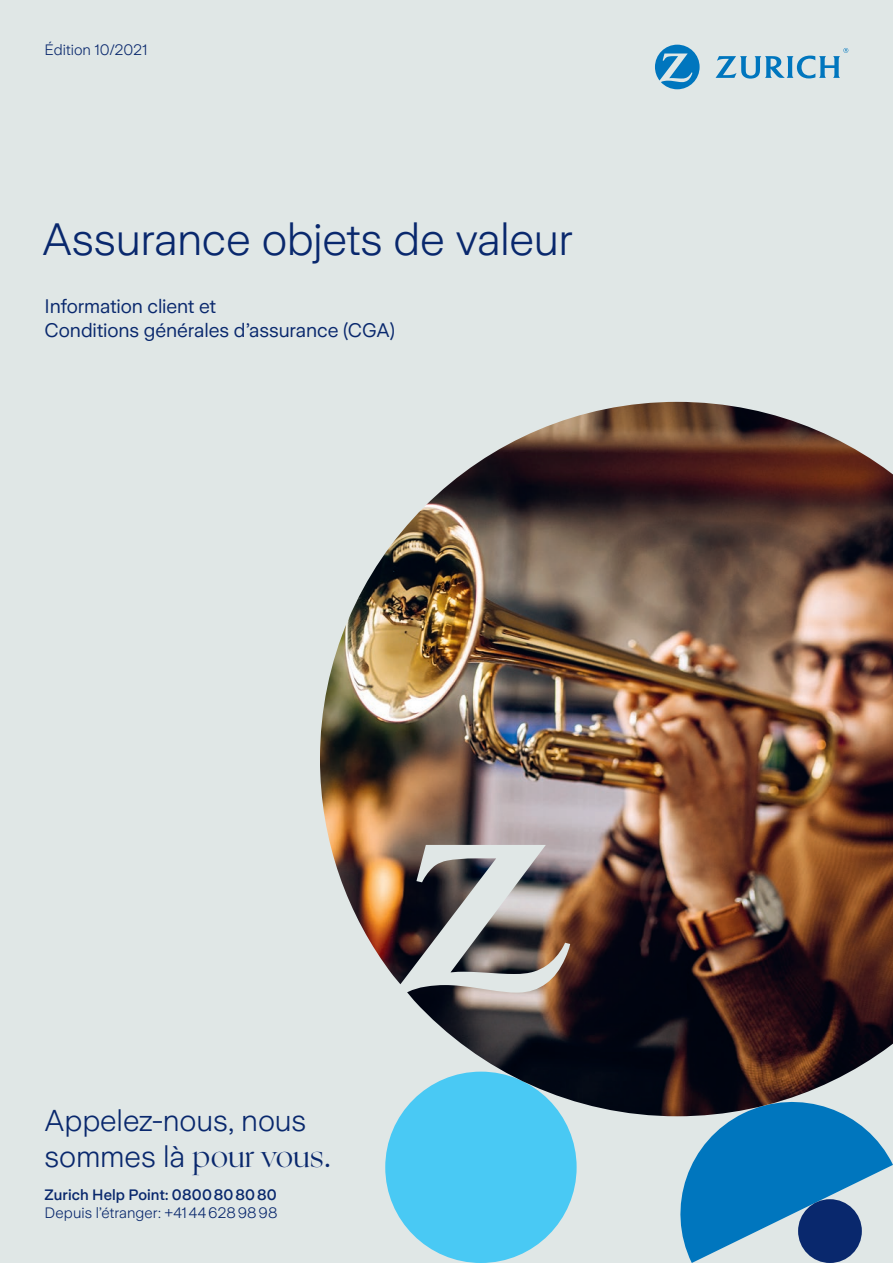
<style>
.page{position:relative;width:893px;height:1263px;background:#e0e7e6}
.page>*{position:absolute;margin:0;border:0;box-sizing:border-box;transform-origin:0 0}
.t1{font:300 45px "Zurich Sans";letter-spacing:-.01em;color:#09286d}
.t2{font:300 30px "Zurich Sans";letter-spacing:-.005em;color:#09286d}
.t3{font:30px "Ogg";color:#09286d}
.t4{font:19.5px/23.4px "Zurich Sans";letter-spacing:-.005em;color:#09286d}
.t5{font:300 15px "Zurich Sans";letter-spacing:.005em;color:#09286d}
.t6{font:500 15px "Zurich Sans";letter-spacing:.005em;color:#09286d}
.s1{font-family:"Zurich Sans";font-weight:300}
</style>
<div class="page">
<svg style="left:665px;top:1116px;width:228px;height:147px"></svg>
<div style="left:385px;top:1071px;width:192px;height:192px;background:#49c9f4;border-radius:50%"></div>
<div style="left:798px;top:1199px;width:64px;height:64px;background:#09286d;border-radius:50%"></div>
<img style="left:320px;top:402px;width:573px;height:714px">
<svg style="left:655px;top:45px;width:45px;height:44px"></svg>
<svg style="left:715px;top:48px;width:133px;height:31px"></svg>
<p class="t5" style="left:45px;top:42px;width:104px">Édition 10/2021</p>
<h1 class="t1" style="left:42px;top:215px;width:532px">Assurance objets de valeur</h1>
<p class="t4" style="left:45px;top:295px;width:352px">Information client et<br>Conditions générales d’assurance (CGA)</p>
<h2 class="t2" style="left:45px;top:1105px;width:263px">Appelez-nous, nous</h2>
<h2 class="t3" style="left:45px;top:1137px;width:288px"><span class="s1">sommes là</span> pour vous.</h2>
<p class="t6" style="left:45px;top:1186px;width:234px">Zurich Help Point: 0800808080</p>
<p class="t5" style="left:45px;top:1204px;width:234px">Depuis l’étranger: +41446289898</p>
</div>
